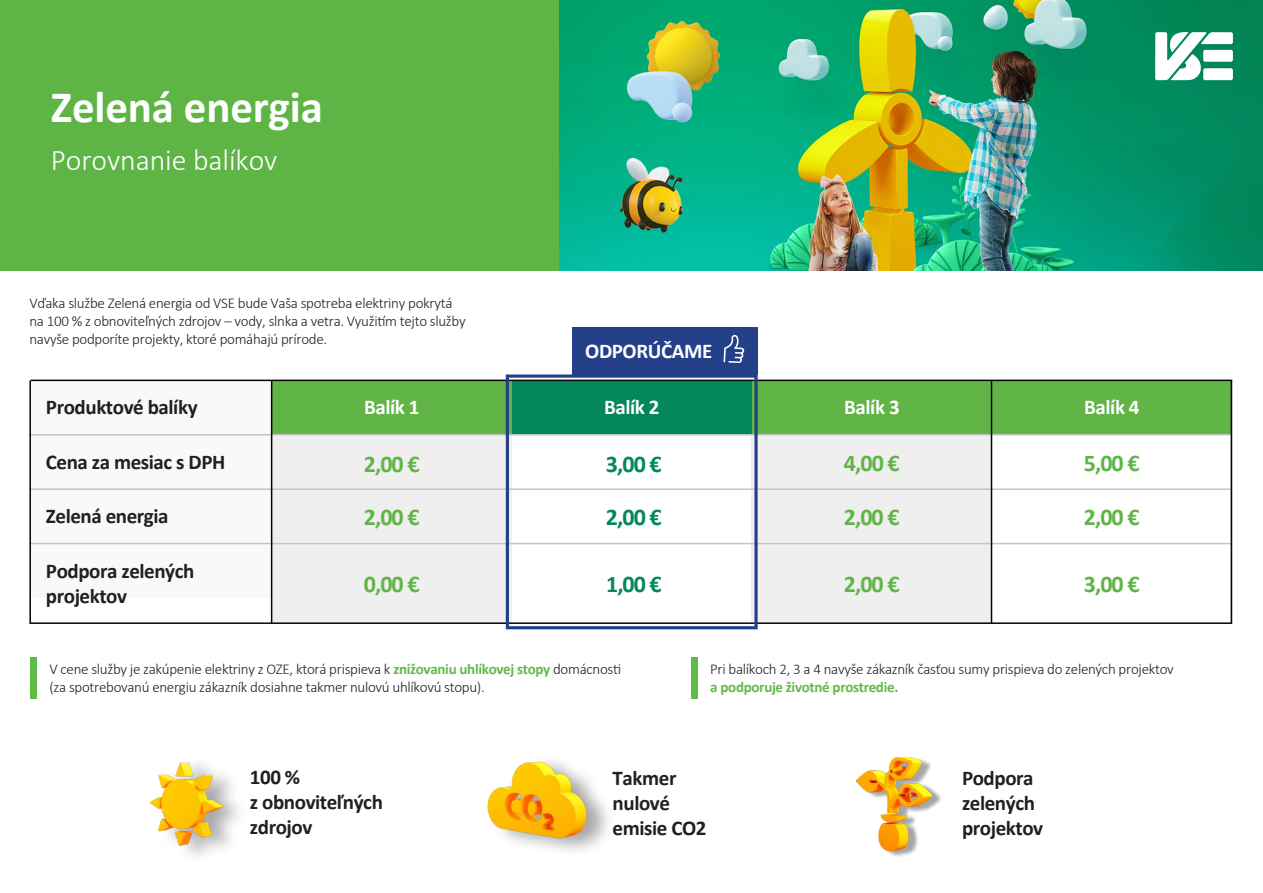
<style>
.page{position:relative;width:1263px;height:893px;background:#fff}
.page>*{position:absolute;margin:0;border:0;box-sizing:border-box;transform-origin:0 0}
.t1{font:700 45px "Calibri";letter-spacing:-.005em;color:#fff}
.t2{font:300 30px "Calibri";letter-spacing:-.005em;color:#fff}
.t3{font:700 24px "Calibri";letter-spacing:-.04em;color:#61b546}
.t4{font:700 24px "Calibri";color:#04885b}
.t5{font:700 21px/25.2px "Calibri";letter-spacing:-.02em;color:#231f20}
.t6{font:700 21px "Calibri";letter-spacing:-.02em;color:#fff}
.t7{font:300 15px/18px "Calibri";letter-spacing:-.02em;color:#231f20}
.t8{font:700 15px "Calibri";letter-spacing:-.02em;color:#60bb46}
.s1{font-weight:700;color:#60bb46}
</style>
<div class="page">
<img style="left:559px;top:0;width:704px;height:271px">
<div style="left:30px;top:658px;width:7px;height:41px;background:#60bb46"></div>
<div style="left:691px;top:658px;width:7px;height:41px;background:#60bb46"></div>
<div style="left:272px;top:380px;width:240px;height:55px;background:#61b546"></div>
<div style="left:512px;top:380px;width:240px;height:55px;background:#04885b"></div>
<div style="left:752px;top:380px;width:240px;height:55px;background:#61b546"></div>
<div style="left:992px;top:380px;width:240px;height:55px;background:#61b546"></div>
<svg style="left:1155px;top:32px;width:78px;height:48px"></svg>
<div style="left:30px;top:380px;width:241px;height:55px;background:#f9f9f9"></div>
<div style="left:30px;top:435px;width:241px;height:54px;background:#f9f9f9"></div>
<div style="left:271px;top:435px;width:241px;height:54px;background:#efefef"></div>
<div style="left:271px;top:489px;width:241px;height:55px;background:#efefef"></div>
<div style="left:30px;top:489px;width:241px;height:55px;background:#f9f9f9"></div>
<div style="left:30px;top:544px;width:241px;height:54px;background:#f9f9f9"></div>
<div style="left:572px;top:327px;width:186px;height:48px;background:#234089"></div>
<svg style="left:723px;top:335px;width:21px;height:28px"></svg>
<div style="left:271px;top:544px;width:241px;height:79px;background:#efefef"></div>
<div style="left:751px;top:435px;width:241px;height:54px;background:#efefef"></div>
<div style="left:751px;top:489px;width:241px;height:55px;background:#efefef"></div>
<div style="left:751px;top:544px;width:241px;height:79px;background:#efefef"></div>
<hr style="left:31px;top:380px;width:1201px;height:1px;background:#040503">
<hr style="left:29px;top:488px;width:1203px;height:2px;background:#c6c5c4">
<hr style="left:29px;top:543px;width:1203px;height:1px;background:#c6c5c4">
<hr style="left:29px;top:434px;width:1203px;height:1px;background:#c6c5c4">
<hr style="left:1230px;top:380px;width:2px;height:243px;background:#040503">
<hr style="left:29px;top:380px;width:2px;height:243px;background:#040503">
<hr style="left:29px;top:622px;width:1203px;height:2px;background:#040503">
<hr style="left:271px;top:380px;width:1px;height:243px;background:#040503">
<hr style="left:991px;top:380px;width:1px;height:243px;background:#040503">
<div style="left:506px;top:374px;width:252px;height:255px;border:3px solid #234089"></div>
<img style="left:150px;top:762px;width:89px;height:94px">
<img style="left:487px;top:761px;width:121px;height:91px">
<img style="left:856px;top:756px;width:85px;height:101px">
<img style="left:620px;top:169px;width:62px;height:64px">
<img style="left:623px;top:0;width:129px;height:98px">
<img style="left:613px;top:41px;width:88px;height:128px">
<div style="left:0;top:0;width:559px;height:271px;background:#5fb446"></div>
<h1 class="t1" style="left:51px;top:75px;width:274px">Zelená energia</h1>
<h2 class="t2" style="left:51px;top:141px;width:228px">Porovnanie balíkov</h2>
<p class="t7" style="left:29px;top:294px;width:438px">Vďaka službe Zelená energia od VSE bude Vaša spotreba elektriny pokrytá na 100 % z obnoviteľných zdrojov – vody, slnka a vetra. Využitím tejto služby navyše podporíte projekty, ktoré pomáhajú prírode.</p>
<h3 class="t6" style="left:585px;top:337px;width:128px">ODPORÚČAME</h3>
<h3 class="t5" style="left:46px;top:394px;width:153px">Produktové balíky</h3>
<h3 class="t6" style="left:364px;top:393px;width:57px">Balík 1</h3>
<h3 class="t6" style="left:604px;top:393px;width:57px">Balík 2</h3>
<h3 class="t6" style="left:844px;top:393px;width:57px">Balík 3</h3>
<h3 class="t6" style="left:1084px;top:393px;width:57px">Balík 4</h3>
<h3 class="t5" style="left:46px;top:448px;width:181px">Cena za mesiac s DPH</h3>
<h3 class="t5" style="left:46px;top:503px;width:124px">Zelená energia</h3>
<h3 class="t5" style="left:46px;top:557px;width:150px">Podpora zelených projektov</h3>
<h3 class="t3" style="left:844px;top:446px;width:57px">4,00 €</h3>
<h3 class="t3" style="left:1084px;top:446px;width:57px">5,00 €</h3>
<h3 class="t3" style="left:364px;top:447px;width:57px">2,00 €</h3>
<h3 class="t4" style="left:606px;top:447px;width:57px">3,00 €</h3>
<h3 class="t3" style="left:364px;top:500px;width:57px">2,00 €</h3>
<h3 class="t4" style="left:606px;top:500px;width:57px">2,00 €</h3>
<h3 class="t3" style="left:844px;top:500px;width:57px">2,00 €</h3>
<h3 class="t3" style="left:1084px;top:500px;width:57px">2,00 €</h3>
<h3 class="t3" style="left:364px;top:567px;width:57px">0,00 €</h3>
<h3 class="t4" style="left:606px;top:567px;width:57px">1,00 €</h3>
<h3 class="t3" style="left:844px;top:567px;width:57px">2,00 €</h3>
<h3 class="t3" style="left:1084px;top:567px;width:57px">3,00 €</h3>
<p class="t7" style="left:49px;top:659px;width:573px">V cene služby je zakúpenie elektriny z OZE, ktorá prispieva k <span class="s1">znižovaniu uhlíkovej stopy</span> domácnosti (za spotrebovanú energiu zákazník dosiahne takmer nulovú uhlíkovú stopu).</p>
<p class="t7" style="left:710px;top:659px;width:465px">Pri balíkoch 2, 3 a 4 navyše zákazník časťou sumy prispieva do zelených projektov</p>
<p class="t8" style="left:710px;top:676px;width:190px">a podporuje životné prostredie.</p>
<h3 class="t5" style="left:250px;top:764px;width:135px">100 %<br>z obnoviteľných zdrojov</h3>
<h3 class="t5" style="left:613px;top:765px;width:95px">Takmer nulové emisie CO2</h3>
<h3 class="t5" style="left:962px;top:765px;width:83px">Podpora zelených projektov</h3>
</div>
